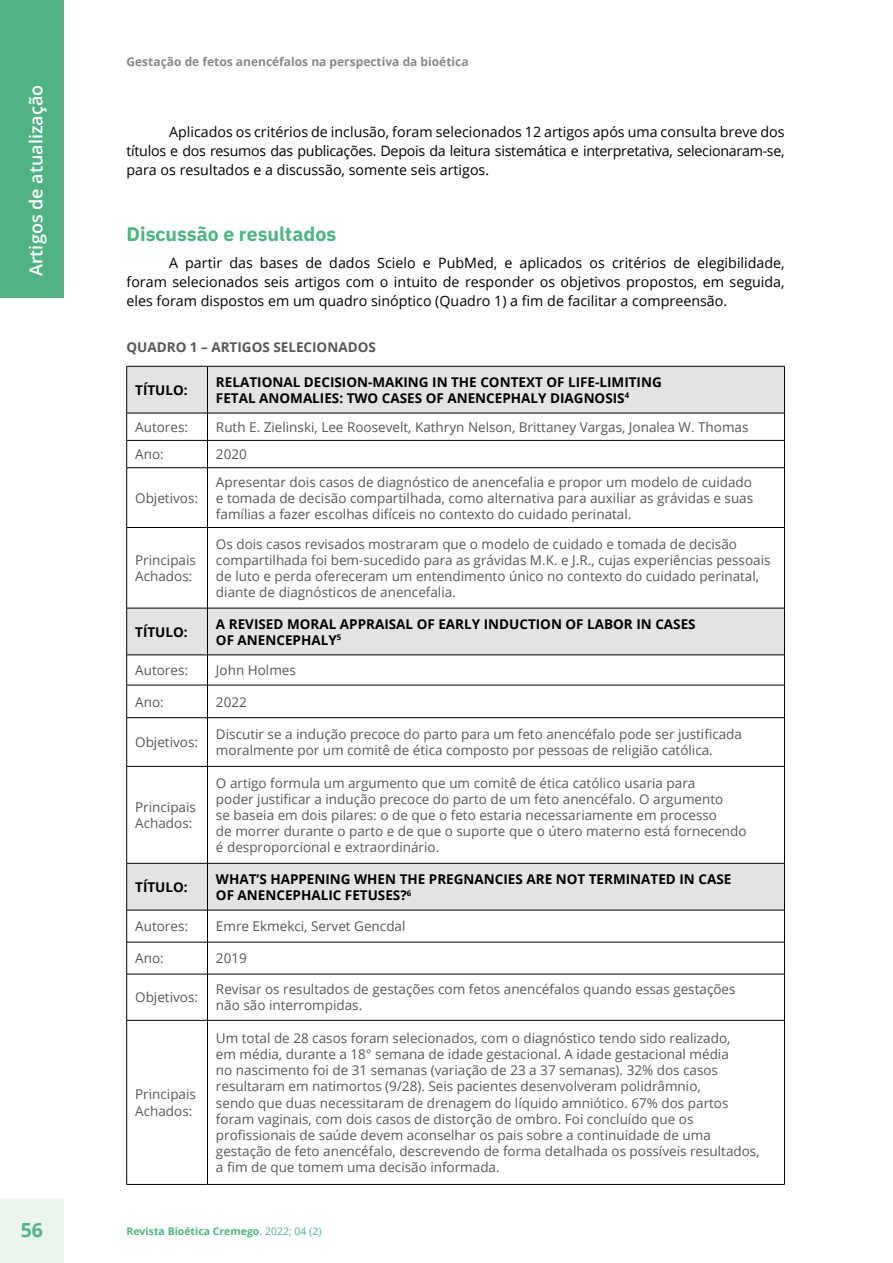
<style>
.page{position:relative;width:893px;height:1263px;background:#fff}
.page>*{position:absolute;margin:0;border:0;box-sizing:border-box;transform-origin:0 0}
.t1{font:700 19.5px "IBM Plex Sans";color:#50b384}
.t2{font:700 19.5px "Open Sans";color:#50b384}
.t3{font:600 18px "Open Sans";color:#fff}
.t4{font:14.25px/18.8px "Open Sans";color:#000;text-align:justify}
.t5{font:13.5px/16.2px "Open Sans";color:#575756}
.t6{font:700 13.5px/16.2px "Open Sans";color:#000}
.t7{font:700 13.5px "Open Sans";color:#575756}
.t8{font:700 12px "Open Sans";color:#878787}
.t9{font:700 10.5px "Open Sans";color:#50b384}
.s1{font-weight:400}
</style>
<div class="page">
<div style="left:0;top:0;width:64px;height:298px;background:#50b384"></div>
<div style="left:0;top:1199px;width:64px;height:64px;background:#ebf5ee"></div>
<svg style="left:127px;top:367px;width:657px;height:543px"></svg>
<hr style="left:126px;top:366px;width:81px;height:1px;background:#000">
<hr style="left:126px;top:366px;width:1px;height:47px;background:#000">
<hr style="left:207px;top:366px;width:578px;height:1px;background:#000">
<hr style="left:207px;top:366px;width:1px;height:47px;background:#000">
<hr style="left:784px;top:366px;width:1px;height:47px;background:#000">
<hr style="left:126px;top:413px;width:81px;height:1px;background:#000">
<hr style="left:207px;top:413px;width:578px;height:1px;background:#000">
<hr style="left:126px;top:608px;width:81px;height:1px;background:#000">
<hr style="left:126px;top:608px;width:1px;height:47px;background:#000">
<hr style="left:207px;top:608px;width:578px;height:1px;background:#000">
<hr style="left:207px;top:608px;width:1px;height:47px;background:#000">
<hr style="left:784px;top:608px;width:1px;height:47px;background:#000">
<hr style="left:126px;top:655px;width:81px;height:1px;background:#000">
<hr style="left:207px;top:655px;width:578px;height:1px;background:#000">
<hr style="left:126px;top:863px;width:81px;height:1px;background:#000">
<hr style="left:126px;top:863px;width:1px;height:47px;background:#000">
<hr style="left:207px;top:863px;width:578px;height:1px;background:#000">
<hr style="left:207px;top:863px;width:1px;height:47px;background:#000">
<hr style="left:784px;top:863px;width:1px;height:47px;background:#000">
<hr style="left:126px;top:910px;width:81px;height:1px;background:#000">
<hr style="left:207px;top:910px;width:578px;height:1px;background:#000">
<hr style="left:126px;top:440px;width:81px;height:1px;background:#000">
<svg style="left:126px;top:413px;width:1px;height:54px"></svg>
<hr style="left:207px;top:440px;width:578px;height:1px;background:#000">
<svg style="left:207px;top:413px;width:1px;height:54px"></svg>
<svg style="left:784px;top:413px;width:1px;height:54px"></svg>
<hr style="left:126px;top:467px;width:81px;height:1px;background:#000">
<hr style="left:126px;top:468px;width:1px;height:59px;background:#000">
<hr style="left:207px;top:467px;width:578px;height:1px;background:#000">
<hr style="left:207px;top:468px;width:1px;height:59px;background:#000">
<hr style="left:784px;top:468px;width:1px;height:59px;background:#000">
<hr style="left:126px;top:527px;width:81px;height:1px;background:#000">
<hr style="left:126px;top:528px;width:1px;height:80px;background:#000">
<hr style="left:207px;top:527px;width:578px;height:1px;background:#000">
<hr style="left:207px;top:528px;width:1px;height:80px;background:#000">
<hr style="left:784px;top:528px;width:1px;height:80px;background:#000">
<hr style="left:126px;top:655px;width:1px;height:30px;background:#000">
<hr style="left:207px;top:655px;width:1px;height:30px;background:#000">
<hr style="left:784px;top:655px;width:1px;height:30px;background:#000">
<hr style="left:126px;top:685px;width:81px;height:1px;background:#000">
<hr style="left:126px;top:685px;width:1px;height:32px;background:#000">
<hr style="left:207px;top:685px;width:578px;height:1px;background:#000">
<hr style="left:207px;top:685px;width:1px;height:32px;background:#000">
<hr style="left:784px;top:685px;width:1px;height:32px;background:#000">
<hr style="left:126px;top:717px;width:81px;height:1px;background:#000">
<hr style="left:126px;top:718px;width:1px;height:48px;background:#000">
<hr style="left:207px;top:717px;width:578px;height:1px;background:#000">
<hr style="left:207px;top:718px;width:1px;height:48px;background:#000">
<hr style="left:784px;top:718px;width:1px;height:48px;background:#000">
<hr style="left:126px;top:766px;width:81px;height:1px;background:#000">
<hr style="left:126px;top:766px;width:1px;height:97px;background:#000">
<hr style="left:207px;top:766px;width:578px;height:1px;background:#000">
<hr style="left:207px;top:766px;width:1px;height:97px;background:#000">
<hr style="left:784px;top:766px;width:1px;height:97px;background:#000">
<hr style="left:126px;top:910px;width:1px;height:32px;background:#000">
<hr style="left:207px;top:910px;width:1px;height:32px;background:#000">
<hr style="left:784px;top:910px;width:1px;height:32px;background:#000">
<hr style="left:126px;top:942px;width:81px;height:1px;background:#000">
<hr style="left:126px;top:942px;width:1px;height:32px;background:#000">
<hr style="left:207px;top:942px;width:578px;height:1px;background:#000">
<hr style="left:207px;top:942px;width:1px;height:32px;background:#000">
<hr style="left:784px;top:942px;width:1px;height:32px;background:#000">
<hr style="left:126px;top:974px;width:81px;height:1px;background:#000">
<hr style="left:126px;top:974px;width:1px;height:46px;background:#000">
<hr style="left:207px;top:974px;width:578px;height:1px;background:#000">
<hr style="left:207px;top:974px;width:1px;height:46px;background:#000">
<hr style="left:784px;top:974px;width:1px;height:46px;background:#000">
<hr style="left:126px;top:1020px;width:81px;height:1px;background:#000">
<hr style="left:126px;top:1020px;width:1px;height:164px;background:#000">
<hr style="left:207px;top:1020px;width:578px;height:1px;background:#000">
<hr style="left:207px;top:1020px;width:1px;height:164px;background:#000">
<hr style="left:784px;top:1020px;width:1px;height:164px;background:#000">
<hr style="left:126px;top:1184px;width:81px;height:1px;background:#000">
<hr style="left:207px;top:1184px;width:578px;height:1px;background:#000">
<h2 class="t3" style="left:24px;top:276px;width:193px;rotate:-90deg">Artigos de atualização</h2>
<h1 class="t2" style="left:21px;top:1216px;width:24px">56</h1>
<p class="t8" style="left:126px;top:53px;width:344px">Gestação de fetos anencéfalos na perspectiva da bioética</p>
<p class="t4" style="left:126px;top:122px;width:660px;text-indent:43px">Aplicados os critérios de inclusão, foram selecionados 12 artigos após uma consulta breve dos títulos e dos resumos das publicações. Depois da leitura sistemática e interpretativa, selecionaram-se, para os resultados e a discussão, somente seis artigos.</p>
<h1 class="t1" style="left:126px;top:218px;width:211px">Discussão e resultados</h1>
<p class="t4" style="left:126px;top:253px;width:660px;text-indent:43px">A partir das bases de dados Scielo e PubMed, e aplicados os critérios de elegibilidade, foram selecionados seis artigos com o intuito de responder os objetivos propostos, em seguida, eles foram dispostos em um quadro sinóptico (Quadro 1) a fim de facilitar a compreensão.</p>
<p class="t7" style="left:126px;top:337px;width:251px">QUADRO 1 – ARTIGOS SELECIONADOS</p>
<p class="t6" style="left:135px;top:381px;width:54px">TÍTULO:</p>
<p class="t6" style="left:216px;top:373px;width:447px">RELATIONAL DECISION-MAKING IN THE CONTEXT OF LIFE-LIMITING<br>FETAL ANOMALIES: TWO CASES OF ANENCEPHALY DIAGNOSIS<sup>4</sup></p>
<p class="t5" style="left:135px;top:418px;width:54px">Autores:</p>
<p class="t5" style="left:216px;top:418px;width:534px">Ruth E. Zielinski, Lee Roosevelt, Kathryn Nelson, Brittaney Vargas, Jonalea W. Thomas</p>
<p class="t5" style="left:135px;top:446px;width:30px">Ano:</p>
<p class="t5" style="left:216px;top:446px;width:32px">2020</p>
<p class="t5" style="left:135px;top:489px;width:64px">Objetivos:</p>
<p class="t5" style="left:216px;top:473px;width:539px;text-align:justify">Apresentar dois casos de diagnóstico de anencefalia e propor um modelo de cuidado e tomada de decisão compartilhada, como alternativa para auxiliar as grávidas e suas famílias a fazer escolhas difíceis no contexto do cuidado perinatal.</p>
<p class="t5" style="left:135px;top:551px;width:62px">Principais<br>Achados:</p>
<p class="t5" style="left:216px;top:535px;width:556px">Os dois casos revisados mostraram que o modelo de cuidado e tomada de decisão compartilhada foi bem-sucedido para as grávidas M.K. e J.R., cujas experiências pessoais de luto e perda ofereceram um entendimento único no contexto do cuidado perinatal, diante de diagnósticos de anencefalia.</p>
<p class="t6" style="left:135px;top:623px;width:54px">TÍTULO:</p>
<p class="t6" style="left:216px;top:615px;width:481px">A REVISED MORAL APPRAISAL OF EARLY INDUCTION OF LABOR IN CASES<br>OF ANENCEPHALY<sup>5</sup></p>
<p class="t5" style="left:135px;top:662px;width:54px">Autores:</p>
<p class="t5" style="left:216px;top:662px;width:81px">John Holmes</p>
<p class="t5" style="left:135px;top:693px;width:30px">Ano:</p>
<p class="t5" style="left:216px;top:693px;width:32px">2022</p>
<p class="t5" style="left:135px;top:734px;width:64px">Objetivos:</p>
<p class="t5" style="left:216px;top:726px;width:528px">Discutir se a indução precoce do parto para um feto anencéfalo pode ser justificada moralmente por um comitê de ética composto por pessoas de religião católica.</p>
<p class="t5" style="left:135px;top:798px;width:62px">Principais<br>Achados:</p>
<p class="t5" style="left:216px;top:774px;width:532px">O artigo formula um argumento que um comitê de ética católico usaria para<br>poder justificar a indução precoce do parto de um feto anencéfalo. O argumento<br>se baseia em dois pilares: o de que o feto estaria necessariamente em processo<br>de morrer durante o parto e de que o suporte que o útero materno está fornecendo é desproporcional e extraordinário.</p>
<p class="t6" style="left:135px;top:878px;width:54px">TÍTULO:</p>
<p class="t6" style="left:216px;top:870px;width:517px">WHAT’S HAPPENING WHEN THE PREGNANCIES ARE NOT TERMINATED IN CASE<br>OF ANENCEPHALIC FETUSES?<sup>6</sup></p>
<p class="t5" style="left:135px;top:918px;width:54px">Autores:</p>
<p class="t5" style="left:216px;top:918px;width:191px">Emre Ekmekci, Servet Gencdal</p>
<p class="t5" style="left:135px;top:950px;width:30px">Ano:</p>
<p class="t5" style="left:216px;top:950px;width:32px">2019</p>
<p class="t5" style="left:135px;top:989px;width:64px">Objetivos:</p>
<p class="t5" style="left:216px;top:981px;width:521px">Revisar os resultados de gestações com fetos anencéfalos quando essas gestações não são interrompidas.</p>
<p class="t5" style="left:135px;top:1086px;width:62px">Principais<br>Achados:</p>
<p class="t5" style="left:216px;top:1029px;width:545px">Um total de 28 casos foram selecionados, com o diagnóstico tendo sido realizado,<br>em média, durante a 18° semana de idade gestacional. A idade gestacional média<br>no nascimento foi de 31 semanas (variação de 23 a 37 semanas). 32% dos casos resultaram em natimortos (9/28). Seis pacientes desenvolveram polidrâmnio,<br>sendo que duas necessitaram de drenagem do líquido amniótico. 67% dos partos foram vaginais, com dois casos de distorção de ombro. Foi concluído que os profissionais de saúde devem aconselhar os pais sobre a continuidade de uma gestação de feto anencéfalo, descrevendo de forma detalhada os possíveis resultados, a fim de que tomem uma decisão informada.</p>
<p class="t9" style="left:126px;top:1224px;width:196px">Revista Bioética Cremego<span class="s1">. 2022; 04 (2)</span></p>
</div>
